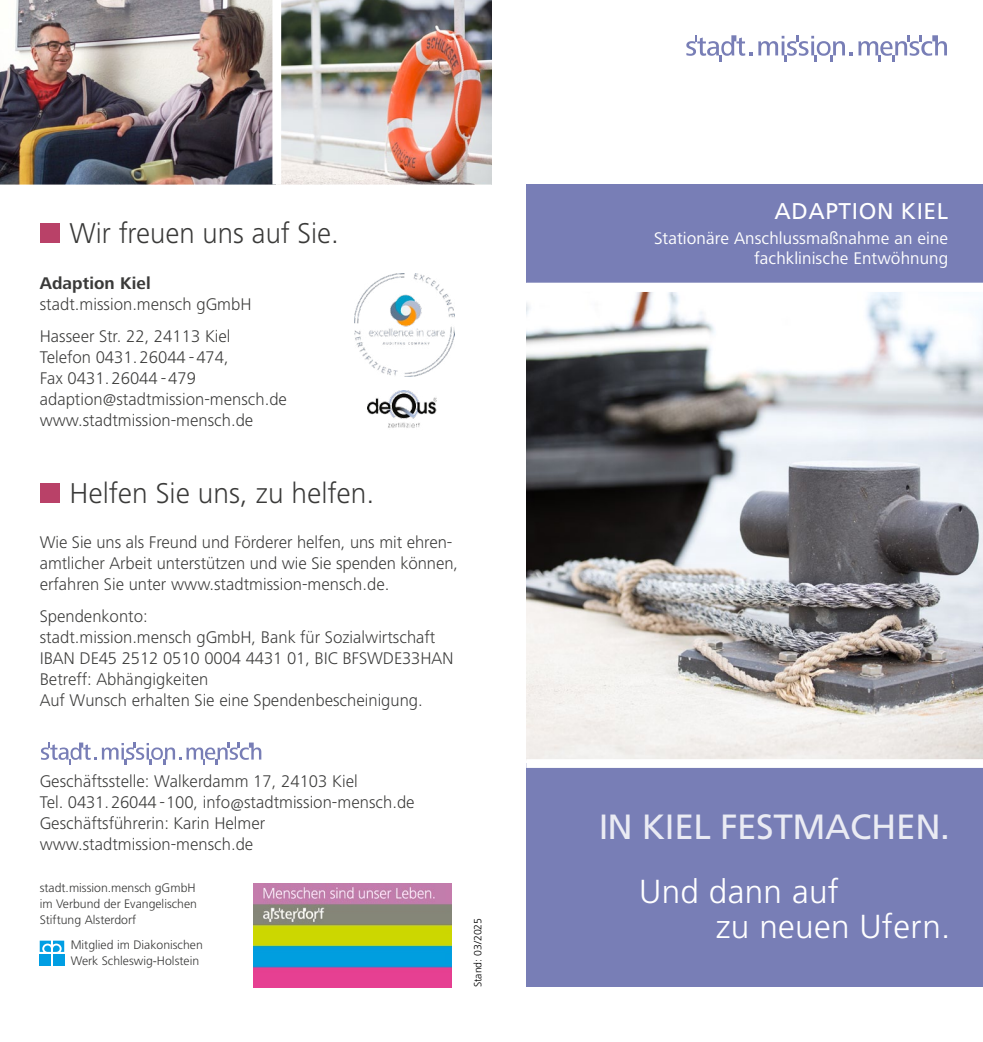
<style>
.page{position:relative;width:983px;height:1042px;background:#fff}
.page>*{position:absolute;margin:0;border:0;box-sizing:border-box;transform-origin:0 0}
.t1{font:35px "Frutiger LT Std";letter-spacing:-.01em;color:#fff}
.t2{font:300 33.25px/35px "Frutiger LT Std";letter-spacing:.01em;color:#fff}
.t3{font:300 29.75px "Frutiger Next LT";color:#3a3a39}
.t4{font:22.75px "Frutiger LT Std";letter-spacing:.025em;color:#fff}
.t5{font:300 17.5px/21px "Frutiger Next LT";color:#3a3a39}
.t6{font:17.5px/20.1px "Frutiger Next LT";letter-spacing:.005em;color:#fff;text-align:right}
.t7{font:700 17.5px "Frutiger Next LT";letter-spacing:.005em;color:#3a3a39}
.t8{font:300 12.25px/15.8px "Frutiger";color:#3a3a39;text-align:justify}
.t9{font:300 10.5px "Frutiger";color:#000}
</style>
<div class="page">
<img style="left:526px;top:292px;width:456px;height:467px">
<div style="left:526px;top:763px;width:456px;height:224px;background:#787eb6"></div>
<div style="left:526px;top:759px;width:456px;height:9px;background:#fff"></div>
<svg style="left:686px;top:35px;width:66px;height:27px"></svg>
<svg style="left:758px;top:35px;width:188px;height:27px"></svg>
<div style="left:40px;top:223px;width:20px;height:20px;background:#b94168"></div>
<svg style="left:41px;top:742px;width:220px;height:23px"></svg>
<img style="left:253px;top:883px;width:198px;height:104px">
<svg style="left:40px;top:940px;width:24px;height:12px"></svg>
<div style="left:40px;top:954px;width:11px;height:11px;background:#009ee3"></div>
<div style="left:53px;top:954px;width:11px;height:11px;background:#009ee3"></div>
<img style="left:0;top:0;width:491px;height:185px">
<img style="left:354px;top:273px;width:100px;height:103px">
<img style="left:367px;top:390px;width:69px;height:38px">
<div style="left:40px;top:483px;width:20px;height:20px;background:#b94168"></div>
<div style="left:526px;top:185px;width:456px;height:98px;background:#787eb6"></div>
<div style="left:272px;top:0;width:9px;height:185px;background:#fff"></div>
<h3 class="t3" style="left:69px;top:217px;width:271px">Wir freuen uns auf Sie.</h3>
<p class="t7" style="left:40px;top:274px;width:112px">Adaption Kiel</p>
<p class="t5" style="left:40px;top:289px;width:213px;line-height:31.5px">stadt.mission.mensch gGmbH<br>Hasseer Str. 22, 24113 Kiel</p>
<p class="t5" style="left:40px;top:346px;width:249px">Telefon 0431. 26044 - 474,<br>Fax 0431. 26044 - 479 adaption@stadtmission-mensch.de www.stadtmission-mensch.de</p>
<h3 class="t3" style="left:69px;top:477px;width:306px">Helfen Sie uns, zu helfen.</h3>
<p class="t5" style="left:40px;top:532px;width:420px">Wie Sie uns als Freund und Förderer helfen, uns mit ehren&shy;amtlicher Arbeit unterstützen und wie Sie spenden können, erfahren Sie unter www.stadtmission-mensch.de.</p>
<p class="t5" style="left:40px;top:605px;width:415px">Spendenkonto:<br>stadt.mission.mensch gGmbH, Bank für Sozialwirtschaft IBAN DE45 2512 0510 0004 4431 01, BIC BFSWDE33HAN Betreff: Abhängigkeiten<br>Auf Wunsch erhalten Sie eine Spendenbescheinigung.</p>
<p class="t5" style="left:40px;top:771px;width:376px">Geschäftsstelle: Walkerdamm 17, 24103 Kiel<br>Tel. 0431. 26044 - 100, info@stadtmission-mensch.de Geschäftsführerin: Karin Helmer www.stadtmission-mensch.de</p>
<p class="t8" style="left:40px;top:880px;width:159px">stadt.mission.mensch gGmbH im Verbund der Evangelischen Stiftung Alsterdorf</p>
<p class="t8" style="left:71px;top:937px;width:134px">Mitglied im Diakonischen<br>Werk Schleswig-Holstein</p>
<p class="t9" style="left:472px;top:987px;width:71px;rotate:-90deg">Stand: 03/2025</p>
<h3 class="t4" style="left:774px;top:198px;width:175px">ADAPTION KIEL</h3>
<p class="t6" style="left:654px;top:228px;width:295px">Stationäre Anschlussmaßnahme an eine fachklinische Entwöhnung</p>
<h1 class="t1" style="left:598px;top:806px;width:353px">IN KI EL FESTMACHEN.</h1>
<h2 class="t2" style="left:715px;top:874px;width:236px;text-indent:-77px">Und dann auf<br>zu neuen Ufern.</h2>
</div>
